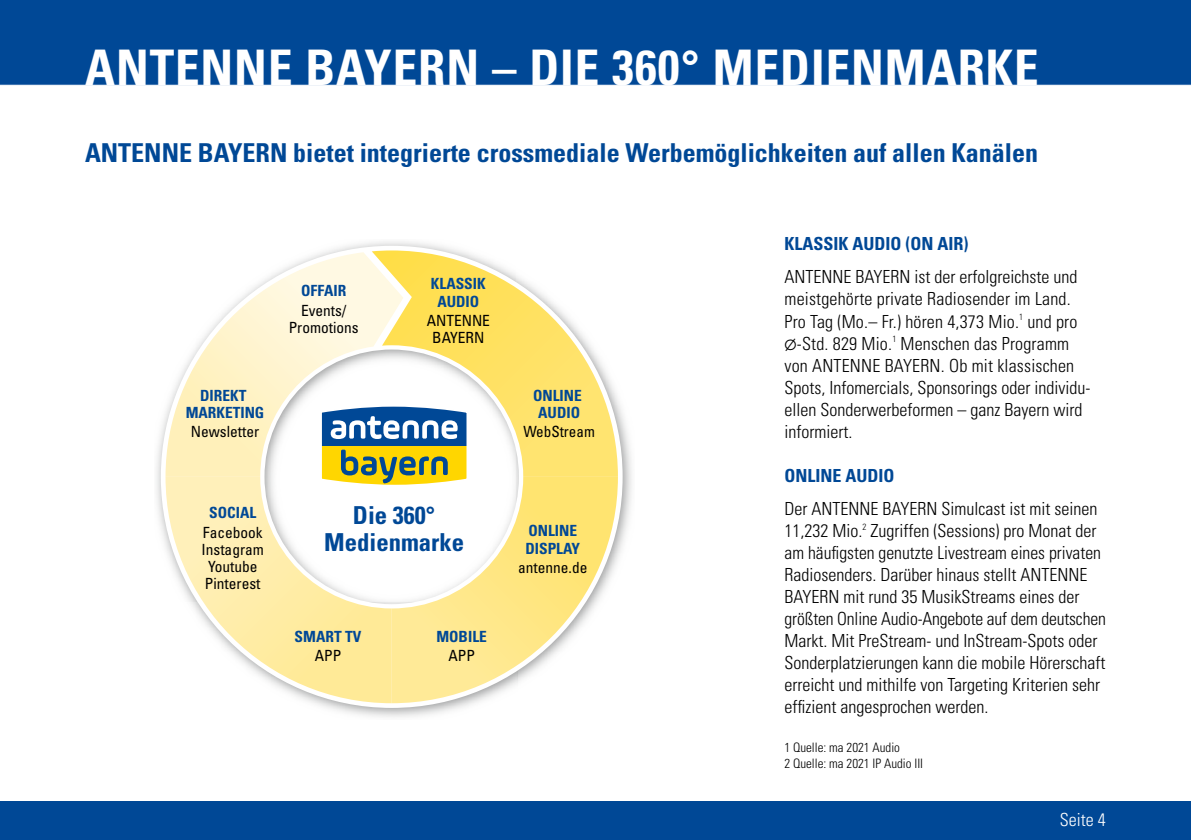
<style>
.page{position:relative;width:1191px;height:840px;background:#fff}
.page>*{position:absolute;margin:0;border:0;box-sizing:border-box;transform-origin:0 0}
.t1{font:700 condensed 49px "Univers";letter-spacing:.02em;color:#fff}
.t2{font:700 condensed 26px "Univers";color:#004896}
.t3{font:700 condensed 24.8px/26.6px "Univers";color:#004896;text-align:center}
.t4{font:300 condensed 18px/22px "Univers";color:#000}
.t5{font:700 condensed 18px "Univers";color:#004896}
.t6{font:300 condensed 18px "Univers";color:#fff}
.t7{font:condensed 15.4px/17px "Univers";color:#000;text-align:center}
.t8{font:700 condensed 15.4px/17px "Univers";color:#004896;text-align:center}
.t9{font:300 condensed 13px/16px "Univers";color:#000}
.s1{font-family:"Avant Garde";font-weight:400;font-stretch:normal;font-size:14px}
</style>
<div class="page">
<div style="left:0;top:0;width:1191px;height:86px;background:#004896"></div>
<div style="left:0;top:800px;width:1191px;height:39px;background:#004896"></div>
<img style="left:156px;top:241px;width:476px;height:476px">
<svg style="left:161px;top:246px;width:461px;height:461px"></svg>
<svg style="left:165px;top:476px;width:227px;height:226px"></svg>
<svg style="left:372px;top:250px;width:246px;height:226px"></svg>
<svg style="left:392px;top:476px;width:226px;height:226px"></svg>
<svg style="left:165px;top:252px;width:238px;height:224px"></svg>
<svg style="left:320px;top:404px;width:148px;height:82px"></svg>
<h1 class="t1" style="left:85px;top:38px;width:955px">ANTENNE BAYERN – DIE 360° MEDIENMARKE</h1>
<h2 class="t2" style="left:85px;top:137px;width:954px">ANTENNE BAYERN bietet integrierte crossmediale Werbemöglichkeiten auf allen Kanälen</h2>
<p class="t8" style="left:186px;top:386px;width:80px">DIREKT<br>MARKETING</p>
<p class="t7" style="left:191px;top:423px;width:70px">Newsletter</p>
<p class="t8" style="left:301px;top:282px;width:47px">OFFAIR</p>
<p class="t7" style="left:289px;top:301px;width:72px">Events/<br>Promotions</p>
<p class="t8" style="left:431px;top:275px;width:56px">KLASSIK<br>AUDIO</p>
<p class="t7" style="left:427px;top:312px;width:65px">ANTENNE<br>BAYERN</p>
<p class="t8" style="left:209px;top:504px;width:49px">SOCIAL</p>
<p class="t7" style="left:201px;top:523px;width:64px">Facebook<br>Instagram<br>Youtube<br>Pinterest</p>
<h3 class="t3" style="left:324px;top:501px;width:141px">Die 360°<br>Medienmarke</h3>
<p class="t8" style="left:295px;top:627px;width:68px">SMART TV</p>
<p class="t7" style="left:315px;top:646px;width:28px">APP</p>
<p class="t8" style="left:436px;top:627px;width:52px">MOBILE</p>
<p class="t7" style="left:448px;top:646px;width:28px">APP</p>
<p class="t8" style="left:533px;top:386px;width:50px">ONLINE<br>AUDIO</p>
<p class="t7" style="left:523px;top:423px;width:73px">WebStream</p>
<p class="t8" style="left:525px;top:522px;width:56px;text-align:left">ONLINE<br>DISPLAY</p>
<p class="t7" style="left:518px;top:558px;width:71px">antenne.de</p>
<p class="t5" style="left:784px;top:233px;width:186px">KLASSIK AUDIO (ON AIR)</p>
<p class="t4" style="left:784px;top:266px;width:307px">ANTENNE BAYERN ist der erfolgreichste und meistgehörte private Radiosender im Land.<br>Pro Tag (Mo.– Fr.) hören 4,373 Mio.<sup>1</sup> und pro <span class="s1">Ø</span>-Std. 829 Mio.<sup>1</sup> Menschen das Programm von ANTENNE BAYERN. Ob mit klassischen Spots, Infomercials, Sponsorings oder individu&shy;ellen Sonderwerbeformen – ganz Bayern wird informiert.</p>
<p class="t5" style="left:784px;top:464px;width:111px">ONLINE AUDIO</p>
<p class="t4" style="left:784px;top:497px;width:323px">Der ANTENNE BAYERN Simulcast ist mit seinen 11,232 Mio.<sup>2</sup> Zugriffen (Sessions) pro Monat der am häufigsten genutzte Livestream eines privaten Radiosenders. Darüber hinaus stellt ANTENNE BAYERN mit rund 35 MusikStreams eines der größten Online Audio-Angebote auf dem deutschen Markt. Mit PreStream- und InStream-Spots oder Sonderplatzierungen kann die mobile Hörerschaft erreicht und mithilfe von Targeting Kriterien sehr effizient angesprochen werden.</p>
<p class="t9" style="left:784px;top:739px;width:140px">1 Quelle: ma 2021 Audio<br>2 Quelle: ma 2021 IP Audio III</p>
<p class="t6" style="left:1060px;top:808px;width:47px">Seite 4</p>
</div>
